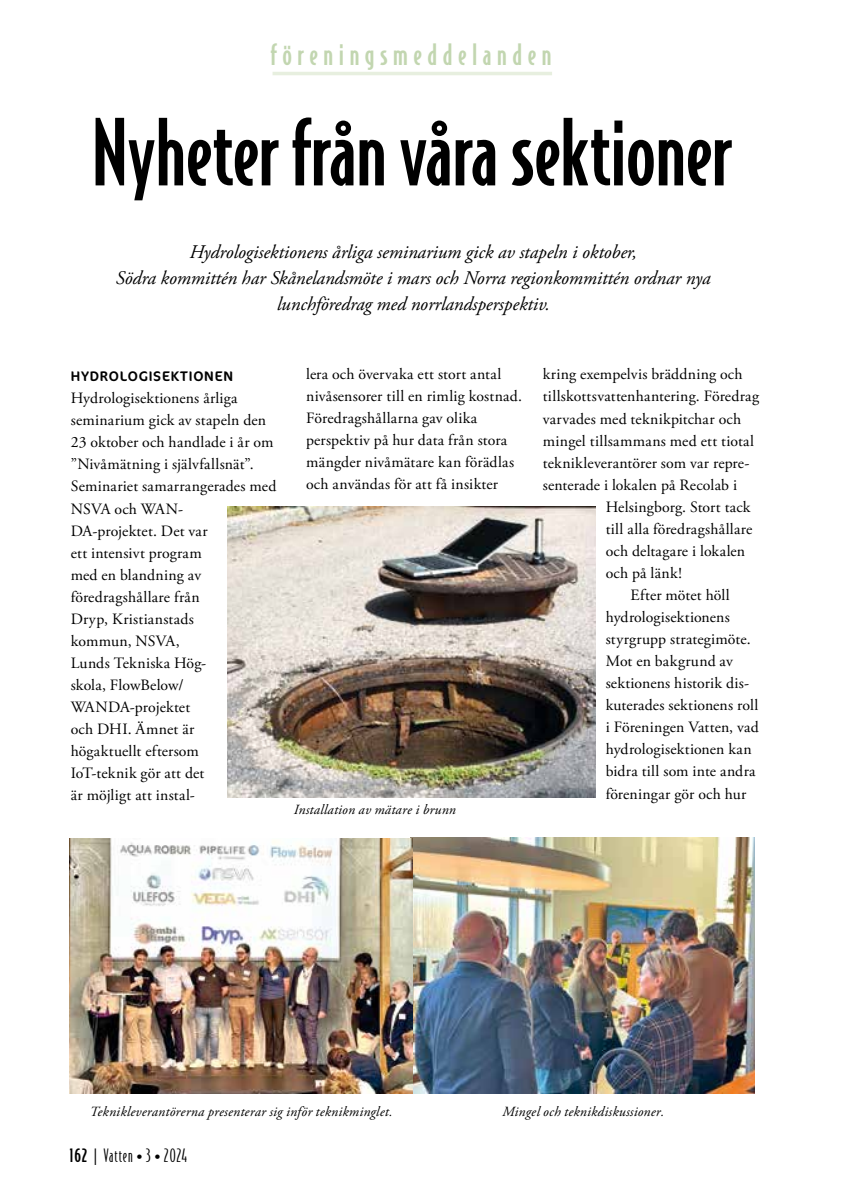
<style>
.page{position:relative;width:844px;height:1191px;background:#fff}
.page>*{position:absolute;margin:0;border:0;box-sizing:border-box;transform-origin:0 0}
.t1{font:500 87.5px "Bodega Sans";letter-spacing:-.005em;color:#000}
.t2{font:500 28px "Bodega Sans";letter-spacing:.2em;color:#c2d6b0}
.t3{font:italic 19.25px/26.2px "Adobe Garamond Pro";letter-spacing:-.005em;color:#000;text-align:center}
.t4{font:300 17.5px "Bodega Sans";letter-spacing:.05em;color:#000}
.t5{font:15.75px/22.1px "Adobe Garamond Pro";letter-spacing:.015em;color:#000}
.t6{font:italic 14px "Adobe Garamond Pro";letter-spacing:.015em;color:#000}
.t7{font:14px "Cocon Pro";letter-spacing:.055em;color:#000}
.s1{font-weight:500}
.s2{font-family:"Adobe Garamond Pro";font-weight:400;font-size:15.75px}
</style>
<div class="page">
<hr style="left:272px;top:72px;width:280px;height:3px;background:#e7efdf">
<img style="left:227px;top:506px;width:368px;height:292px">
<img style="left:410px;top:837px;width:344px;height:256px">
<img style="left:69px;top:838px;width:343px;height:255px">
<h2 class="t2" style="left:270px;top:37px;width:282px">föreningsmeddelanden</h2>
<h1 class="t1" style="left:91px;top:100px;width:641px">Nyheter från våra sektioner</h1>
<p class="t3" style="left:116px;top:239px;width:596px">Hydrologisektionens årliga seminarium gick av stapeln i oktober,<br>Södra kommittén har Skånelandsmöte i mars och Norra regionkommittén ordnar nya lunchföredrag med norrlandsperspektiv.</p>
<p class="t7" style="left:71px;top:367px;width:164px">HYDROLOGISEKTIONEN</p>
<p class="t5" style="left:71px;top:388px;width:207px">Hydrologisektionens årliga seminarium gick av stapeln den<br>23 oktober och handlade i år om ”Nivåmätning i självfallsnät”.<br>Seminariet samarrangerades med<br>NSVA och WAN-<br>DA-projektet. Det var<br>ett intensivt program<br>med en blandning av föredragshållare från<br>Dryp, Kristianstads<br>kommun, NSVA,<br>Lunds Tekniska Hög-<br>skola, FlowBelow/<br>WANDA-projektet<br>och DHI. Ämnet är<br>högaktuellt eftersom<br>IoT-teknik gör att det<br>är möjligt att instal-</p>
<p class="t5" style="left:306px;top:364px;width:217px">lera och övervaka ett stort antal nivåsensorer till en rimlig kostnad.<br>Föredragshållarna gav olika perspektiv på hur data från stora mängder nivåmätare kan förädlas och användas för att få insikter</p>
<p class="t5" style="left:542px;top:364px;width:218px">kring exempelvis bräddning och tillskottsvattenhantering. Föredrag varvades med teknikpitchar och mingel tillsammans med ett tiotal teknikleverantörer som var repre&shy;senterade i lokalen på Recolab i</p>
<p class="t5" style="left:605px;top:496px;width:148px">Helsingborg. Stort tack till alla föredragshållare och deltagare i lokalen och på länk!</p>
<p class="t5" style="left:605px;top:584px;width:154px;text-indent:25px">Efter mötet höll hydrologisektionens styrgrupp strategimöte.<br>Mot en bakgrund av sektionens historik dis&shy;kuterades sektionens roll i Föreningen Vatten, vad hydrologisektionen kan bidra till som inte andra föreningar gör och hur</p>
<p class="t6" style="left:294px;top:801px;width:164px">Installation av mätare i brunn</p>
<p class="t6" style="left:90px;top:1103px;width:304px">Teknikleverantörerna presenterar sig inför teknikminglet.</p>
<p class="t4" style="left:69px;top:1145px;width:119px"><span class="s1">162</span> | Vatten <span class="s2">•</span> 3 <span class="s2">•</span> 2024</p>
<p class="t6" style="left:502px;top:1103px;width:163px">Mingel och teknikdiskussioner.</p>
</div>
